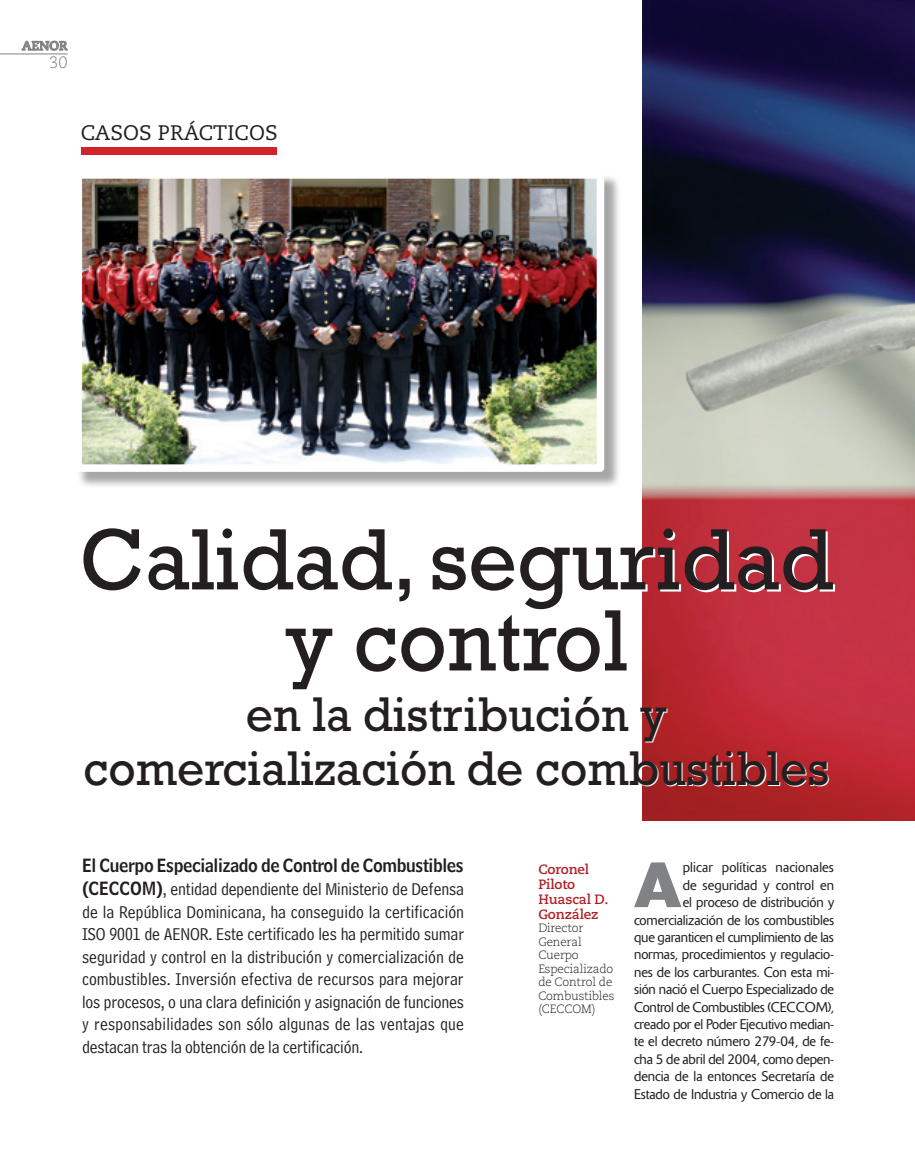
<style>
.page{position:relative;width:915px;height:1170px;background:#fff}
.page>*{position:absolute;margin:0;border:0;box-sizing:border-box;transform-origin:0 0}
._02_TITULAR_TEMAS{font:88.5px/81px "Rockwell Std";color:#231f20;text-align:center;scale:.96 1}
._04_TEXTO_CORRIDO{font:700 63.3px "Delta";color:#808285}
._02_TITULAR_TEMAS-2{font:49.5px/54px "Rockwell Std";color:#231f20;text-align:center;scale:.96 1}
.t1{font:21px "Caecilia LT Std";letter-spacing:.005em;color:#231f20}
._03_ENTRADILLA{font:18px/22.5px "Bell Centennial Std Address";letter-spacing:-.01em;color:#231f20;text-align:justify}
.t2{font:300 16.5px "Caecilia LT Std";color:#808285}
._04_TEXTO_CORRIDO-2{font:300 13.95px/17.4px "Delta";letter-spacing:-.01em;color:#231f20;text-align:right}
._06_NOMBRE_AUTOR_TEM{font:700 13.5px/15px "Caecilia LT Std";letter-spacing:-.01em;color:#ae2226}
.t3{font:700 12.75px "Caecilia LT Std";color:#808285}
._07_CARGO_AUTOR_TEMA{font:300 12px/13.5px "Caecilia LT Std";letter-spacing:-.01em;color:#231f20}
.s1{font-family:"Bell Centennial Std Name Num"}
</style>
<div class="page">
<svg style="left:22px;top:41px;width:46px;height:10px"></svg>
<hr style="left:0;top:54px;width:68px;height:1px;background:#808285">
<img style="left:642px;top:0;width:272px;height:820px">
<div style="left:76px;top:173px;width:544px;height:315px;background:#231f20;opacity:.4"></div>
<img style="left:83px;top:180px;width:512px;height:283px">
<div style="left:74px;top:171px;width:530px;height:301px;border:8px solid #fff"></div>
<div style="left:81px;top:148px;width:195px;height:7px;background:#d1232a"></div>
<p class="t3" style="left:22px;top:38px;width:47px">AENOR</p>
<p class="t2" style="left:49px;top:53px;width:20px">30</p>
<p class="t1" style="left:81px;top:120px;width:198px">CASOS PRÁCTICOS</p>
<p class="_02_TITULAR_TEMAS" style="left:80px;top:518px;width:785px">Calidad, seguridad y control</p>
<p class="_02_TITULAR_TEMAS-2" style="left:83px;top:686px;width:778px">en la distribución y comercialización de combustibles</p>
<p class="_03_ENTRADILLA" style="left:82px;top:855px;width:383px"><span class="s1">El Cuerpo Especializado de Control de Combustibles (CECCOM)</span>, entidad dependiente del Ministerio de Defensa de la República Dominicana, ha conseguido la certificación ISO 9001 de AENOR. Este certificado les ha permitido sumar seguridad y control en la distribución y comercialización de combustibles. Inversión efectiva de recursos para mejorar los procesos, o una clara definición y asignación de funciones y responsabilidades son sólo algunas de las ventajas que destacan tras la obtención de la certificación.</p>
<p class="_04_TEXTO_CORRIDO" style="left:634px;top:845px;width:49px">A</p>
<p class="_04_TEXTO_CORRIDO-2" style="left:634px;top:858px;width:201px">plicar políticas nacionales<br>de seguridad y control en<br>el proceso de distribución y comercialización de los combustibles que garanticen el cumplimiento de las normas, procedimientos y regulacio&shy;nes de los carburantes. Con esta mi&shy;sión nació el Cuerpo Especializado de Control de Combustibles (CECCOM), creado por el Poder Ejecutivo median&shy;te el decreto número 279-04, de fe&shy;cha 5 de abril del 2004, como depen&shy;dencia de la entonces Secretaría de Estado de Industria y Comercio de la</p>
<p class="_06_NOMBRE_AUTOR_TEM" style="left:538px;top:861px;width:72px">Coronel<br>Piloto<br>Huascal D.<br>González</p>
<p class="_07_CARGO_AUTOR_TEMA" style="left:538px;top:921px;width:47px">Director<br>General</p>
<p class="_07_CARGO_AUTOR_TEMA" style="left:538px;top:948px;width:78px">Cuerpo<br>Especializado de Control de<br>Combustibles (CECCOM)</p>
</div>
